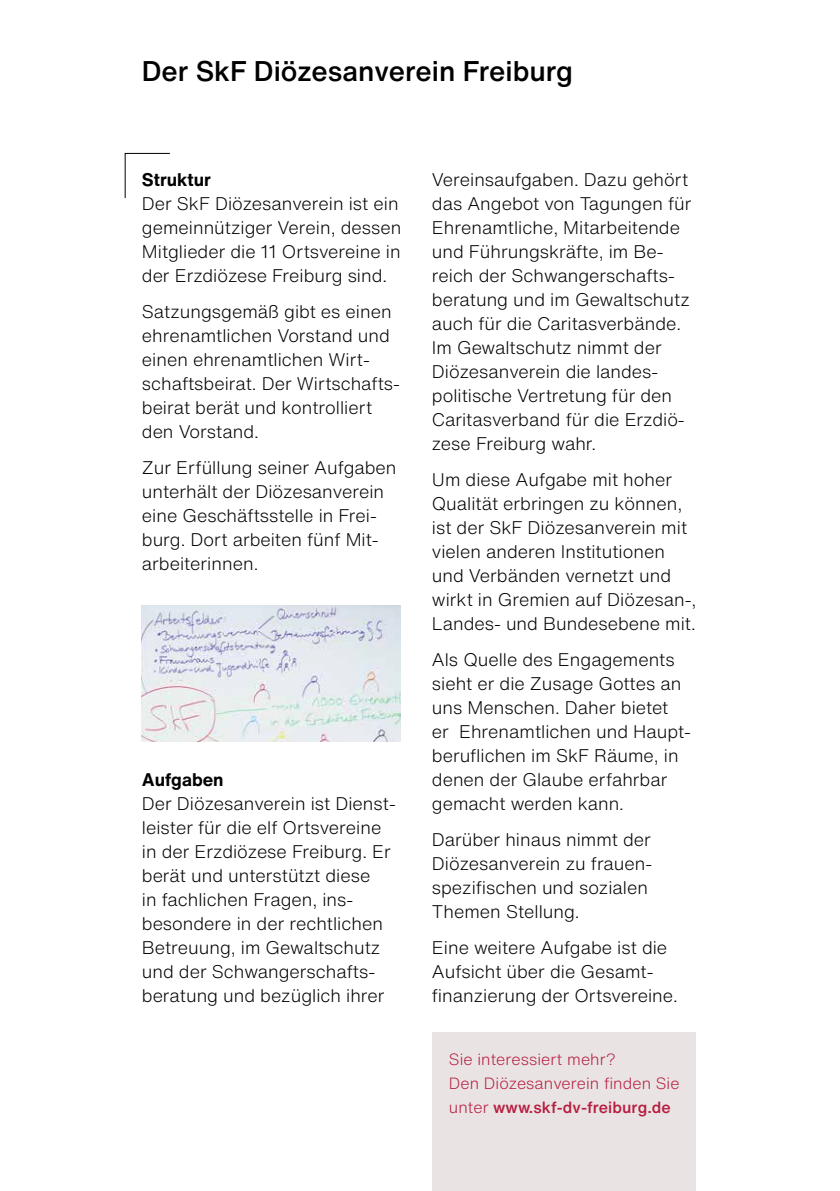
<style>
.page{position:relative;width:840px;height:1191px;background:#fff}
.page>*{position:absolute;margin:0;border:0;box-sizing:border-box;transform-origin:0 0}
.t1{font:500 28px "Helvetica Now Text";color:#000}
.t2{font:300 18px/24px "Helvetica Now Text";color:#000}
.t3{font:700 18px "Helvetica Now Text";color:#000}
.t4{font:300 16px/24px "Helvetica Now Text";letter-spacing:.005em;color:#b61c3e}
.s1{font-weight:500}
</style>
<div class="page">
<svg style="left:124px;top:153px;width:46px;height:46px"></svg>
<div style="left:431px;top:1032px;width:264px;height:159px;background:#e9e4e3"></div>
<img style="left:142px;top:605px;width:258px;height:136px">
<h1 class="t1" style="left:142px;top:50px;width:432px">Der SkF Diözesanverein Freiburg</h1>
<p class="t3" style="left:142px;top:166px;width:70px">Struktur</p>
<p class="t2" style="left:142px;top:191px;width:261px">Der SkF Diözesanverein ist ein gemeinnütziger Verein, dessen<br>Mitglieder die 11 Ortsvereine in der Erzdiözese Freiburg sind.</p>
<p class="t2" style="left:142px;top:299px;width:259px">Satzungsgemäß gibt es einen ehrenamtlichen Vorstand und einen ehrenamtlichen Wirt&shy;schaftsbeirat. Der Wirtschafts&shy;beirat berät und kontrolliert den Vorstand.</p>
<p class="t2" style="left:142px;top:455px;width:256px">Zur Erfüllung seiner Aufgaben unterhält der Diözesanverein eine Geschäftsstelle in Frei&shy;burg. Dort arbeiten fünf Mit&shy;arbeiterinnen.</p>
<p class="t3" style="left:142px;top:766px;width:83px">Aufgaben</p>
<p class="t2" style="left:142px;top:791px;width:255px">Der Diözesanverein ist Dienst&shy;leister für die elf Ortsvereine in der Erzdiözese Freiburg. Er berät und unterstützt diese<br>in fachlichen Fragen, ins&shy;besondere in der rechtlichen<br>Betreuung, im Gewaltschutz und der Schwangerschafts&shy;beratung und bezüglich ihrer</p>
<p class="t2" style="left:431px;top:167px;width:261px">Vereinsaufgaben. Dazu gehört das Angebot von Tagungen für<br>Ehrenamtliche, Mitarbeitende und Führungskräfte, im Be&shy;reich der Schwangerschafts&shy;beratung und im Gewaltschutz auch für die Caritasverbände.<br>Im Gewaltschutz nimmt der<br>Diözesanverein die landes&shy;politische Vertretung für den<br>Caritasverband für die Erzdiö&shy;zese Freiburg wahr.</p>
<p class="t2" style="left:431px;top:467px;width:266px">Um diese Aufgabe mit hoher<br>Qualität erbringen zu können, ist der SkF Diözesanverein mit vielen anderen Institutionen und Verbänden vernetzt und wirkt in Gremien auf Diözesan-,<br>Landes- und Bundesebene mit.</p>
<p class="t2" style="left:431px;top:647px;width:260px">Als Quelle des Engagements sieht er die Zusage Gottes an uns Menschen. Daher bietet<br>er Ehrenamtlichen und Haupt&shy;beruflichen im SkF Räume, in denen der Glaube erfahrbar gemacht werden kann.</p>
<p class="t2" style="left:431px;top:827px;width:220px">Darüber hinaus nimmt der<br>Diözesanverein zu frauen&shy;spezifischen und sozialen<br>Themen Stellung.</p>
<p class="t2" style="left:431px;top:935px;width:247px">Eine weitere Aufgabe ist die<br>Aufsicht über die Gesamt&shy;finanzierung der Ortsvereine.</p>
<p class="t4" style="left:448px;top:1046px;width:232px">Sie interessiert mehr?<br>Den Diözesanverein finden Sie unter <span class="s1">www.skf-dv-freiburg.de</span></p>
</div>
